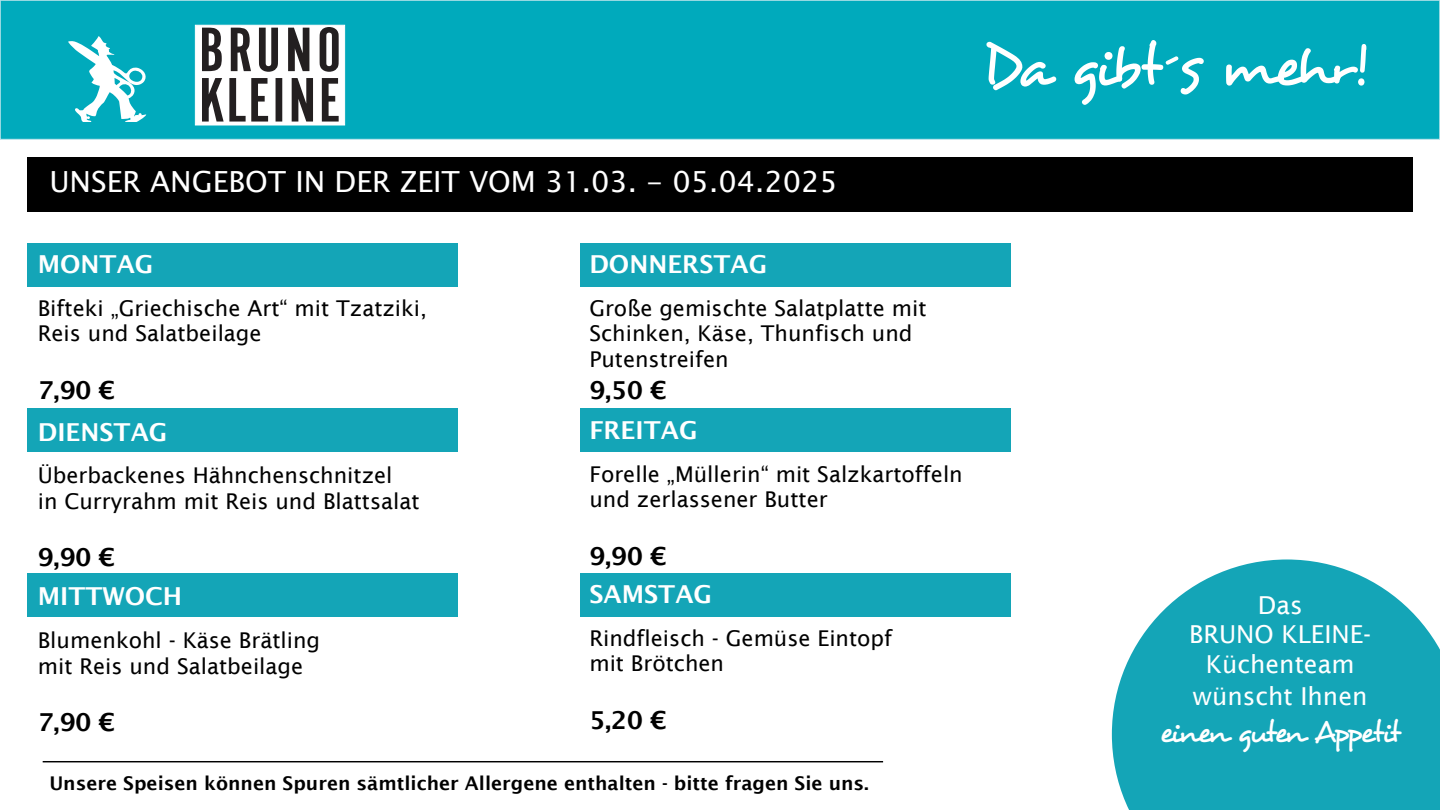
<style>
.page{position:relative;width:1440px;height:810px;background:#fff}
.page>*{position:absolute;margin:0;border:0;box-sizing:border-box;transform-origin:0 0}
.t1{font:59.25px "Desyrel";letter-spacing:-.08em;color:#fff}
.t2{font:30.6px "Desyrel";letter-spacing:-.09em;color:#fff}
.t3{font:29.1px "Lucida Sans Unicode";color:#fff}
.t4{font:600 24.75px "Lucida Sans";color:#fff}
.t5{font:24.75px/30.3px "Lucida Sans";color:#fff;text-align:center}
.t6{font:600 24.75px "Lucida Sans";color:#000}
.t7{font:21.75px "Lucida Sans";color:#000}
.t8{font:600 18.9px "Lucida Sans";color:#000}
</style>
<div class="page">
<svg style="left:1112px;top:559px;width:328px;height:251px;background:#34b1c0"></svg>
<hr style="left:43px;top:761px;width:840px;height:1px;background:#000">
<div style="left:27px;top:157px;width:1386px;height:55px;background:#000"></div>
<div style="left:27px;top:243px;width:430px;height:43px;background:#14a5b7"></div>
<div style="left:581px;top:243px;width:430px;height:43px;background:#14a5b7"></div>
<div style="left:27px;top:408px;width:430px;height:43px;background:#14a5b7"></div>
<div style="left:581px;top:408px;width:430px;height:43px;background:#14a5b7"></div>
<div style="left:27px;top:573px;width:430px;height:43px;background:#14a5b7"></div>
<div style="left:581px;top:573px;width:430px;height:43px;background:#14a5b7"></div>
<div style="left:0;top:0;width:1440px;height:139px;background:#00aabc"></div>
<div style="left:0;top:0;width:1440px;height:140px;border:1px solid #addfe7"></div>
<div style="left:195px;top:25px;width:150px;height:100px;background:#fff;border:1px solid #fff"></div>
<svg style="left:68px;top:36px;width:79px;height:86px"></svg>
<svg style="left:202px;top:78px;width:137px;height:44px"></svg>
<svg style="left:202px;top:28px;width:20px;height:43px"></svg>
<svg style="left:231px;top:28px;width:20px;height:43px"></svg>
<svg style="left:259px;top:28px;width:19px;height:44px"></svg>
<svg style="left:288px;top:28px;width:21px;height:43px"></svg>
<svg style="left:320px;top:27px;width:19px;height:45px"></svg>
<p class="t1" style="left:982px;top:30px;width:386px">Da gibt´s mehr!</p>
<p class="t3" style="left:49px;top:159px;width:790px">UNSER ANGEBOT IN DER ZEIT VOM 31.03. - 05.04.2025</p>
<p class="t4" style="left:38px;top:250px;width:117px">MONTAG</p>
<p class="t7" style="left:38px;top:295px;width:391px">Bifteki „Griechische Art“ mit Tzatziki,</p>
<p class="t7" style="left:38px;top:321px;width:225px">Reis und Salatbeilage</p>
<p class="t6" style="left:38px;top:376px;width:79px">7,90 €</p>
<p class="t4" style="left:38px;top:418px;width:131px">DIENSTAG</p>
<p class="t7" style="left:38px;top:463px;width:356px">Überbackenes Hähnchenschnitzel</p>
<p class="t7" style="left:38px;top:489px;width:383px">in Curryrahm mit Reis und Blattsalat</p>
<p class="t6" style="left:38px;top:543px;width:79px">9,90 €</p>
<p class="t4" style="left:38px;top:582px;width:146px">MITTWOCH</p>
<p class="t7" style="left:38px;top:628px;width:284px">Blumenkohl - Käse Brätling</p>
<p class="t7" style="left:38px;top:654px;width:267px">mit Reis und Salatbeilage</p>
<p class="t6" style="left:38px;top:708px;width:79px">7,90 €</p>
<p class="t4" style="left:589px;top:250px;width:179px">DONNERSTAG</p>
<p class="t7" style="left:589px;top:295px;width:339px">Große gemischte Salatplatte mit</p>
<p class="t7" style="left:589px;top:321px;width:325px">Schinken, Käse, Thunfisch und</p>
<p class="t7" style="left:589px;top:346px;width:141px">Putenstreifen</p>
<p class="t6" style="left:589px;top:376px;width:79px">9,50 €</p>
<p class="t4" style="left:589px;top:416px;width:110px">FREITAG</p>
<p class="t7" style="left:589px;top:462px;width:375px">Forelle „Müllerin“ mit Salzkartoffeln</p>
<p class="t7" style="left:589px;top:487px;width:240px">und zerlassener Butter</p>
<p class="t6" style="left:589px;top:542px;width:79px">9,90 €</p>
<p class="t4" style="left:589px;top:580px;width:124px">SAMSTAG</p>
<p class="t7" style="left:589px;top:626px;width:304px">Rindfleisch - Gemüse Eintopf</p>
<p class="t7" style="left:589px;top:651px;width:136px">mit Brötchen</p>
<p class="t6" style="left:589px;top:706px;width:79px">5,20 €</p>
<p class="t8" style="left:49px;top:772px;width:821px">Unsere Speisen können Spuren sämtlicher Allergene enthalten - bitte fragen Sie uns.</p>
<p class="t5" style="left:1189px;top:590px;width:183px">Das<br>BRUNO KLEINE-<br>Küchenteam wünscht Ihnen</p>
<h2 class="t2" style="left:1160px;top:714px;width:242px">einen guten Appetit</h2>
</div>
